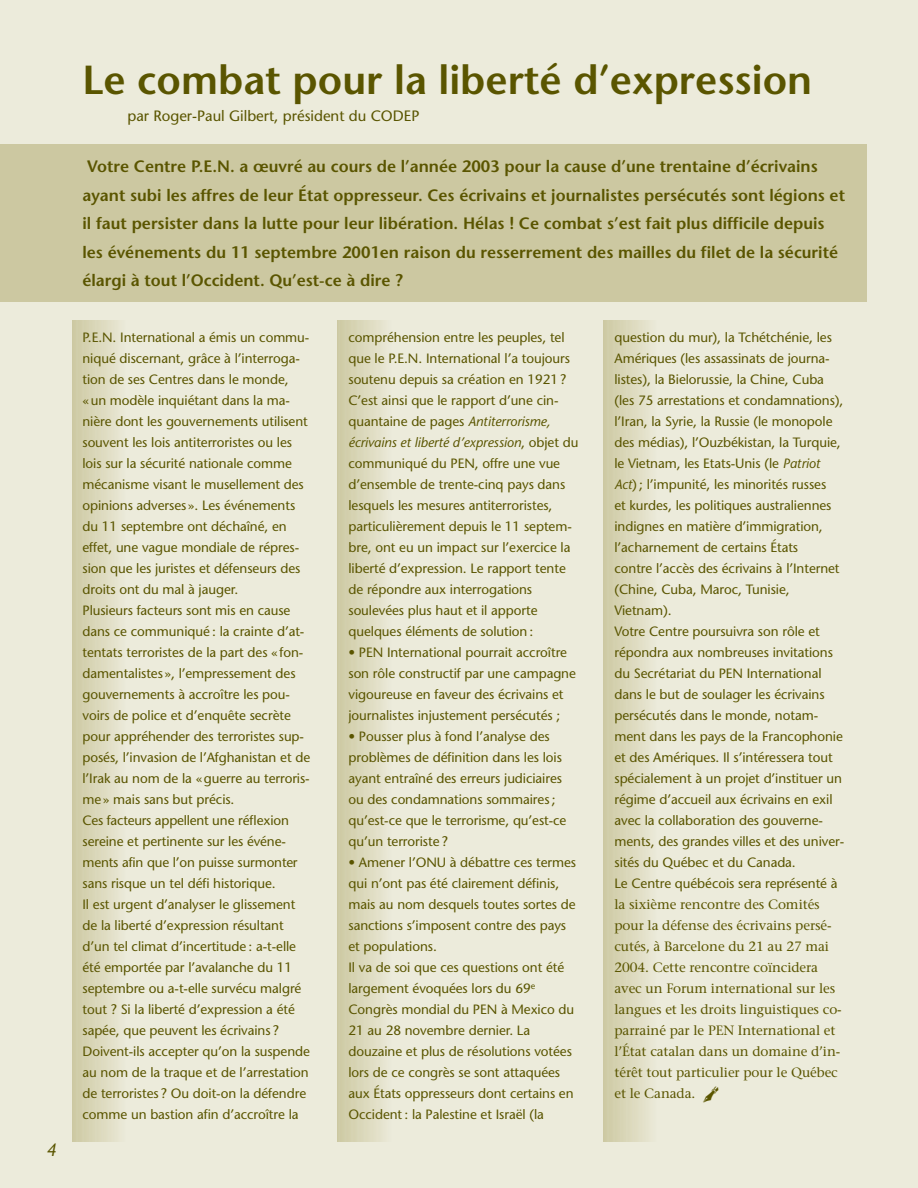
<style>
.page{position:relative;width:918px;height:1188px;background:#ecebdb}
.page>*{position:absolute;margin:0;border:0;box-sizing:border-box;transform-origin:0 0}
.t1{font:600 40.5px "Stone Sans";color:#5a5500}
.t2{font:italic 18px "Stone Sans";color:#5a5500}
.t3{font:600 16.5px/28.5px "Stone Sans";color:#5a5500}
.t4{font:15px "Stone Sans";color:#5a5500}
.t5{font:13.5px/21px "Stone Sans";letter-spacing:-.005em;color:#5a5500}
.t6{font:13.5px/21px "Stone Serif";letter-spacing:-.005em;color:#5a5500}
.s1{font-style:italic}
</style>
<div class="page">
<div style="left:72px;top:321px;width:6px;height:820px;background:#cecaa4"></div>
<div style="left:75px;top:321px;width:6px;height:820px;background:#d0cda8"></div>
<div style="left:80px;top:321px;width:6px;height:820px;background:#d3cfac"></div>
<div style="left:83px;top:321px;width:7px;height:820px;background:#d5d1b0"></div>
<div style="left:88px;top:321px;width:6px;height:820px;background:#d7d4b4"></div>
<div style="left:92px;top:321px;width:6px;height:820px;background:#d9d6b8"></div>
<div style="left:96px;top:321px;width:7px;height:820px;background:#dcd9bc"></div>
<div style="left:100px;top:321px;width:6px;height:820px;background:#dedbc0"></div>
<div style="left:105px;top:321px;width:6px;height:820px;background:#e0dec5"></div>
<div style="left:108px;top:321px;width:7px;height:820px;background:#e3e0c9"></div>
<div style="left:113px;top:321px;width:6px;height:820px;background:#e5e3ce"></div>
<div style="left:117px;top:321px;width:6px;height:820px;background:#e8e6d3"></div>
<div style="left:120px;top:321px;width:6px;height:820px;background:#e9e8d7"></div>
<hr style="left:124px;top:321px;width:2px;height:820px;background:#ecebdb">
<div style="left:338px;top:321px;width:6px;height:820px;background:#cfcba5"></div>
<div style="left:342px;top:321px;width:6px;height:820px;background:#d1cda9"></div>
<div style="left:347px;top:321px;width:6px;height:820px;background:#d3d0ad"></div>
<div style="left:350px;top:321px;width:6px;height:820px;background:#d6d2b1"></div>
<div style="left:355px;top:321px;width:6px;height:820px;background:#d8d5b6"></div>
<div style="left:360px;top:321px;width:6px;height:820px;background:#dad7ba"></div>
<div style="left:364px;top:321px;width:7px;height:820px;background:#dddabf"></div>
<div style="left:369px;top:321px;width:6px;height:820px;background:#e0ddc3"></div>
<div style="left:373px;top:321px;width:6px;height:820px;background:#e2dfc7"></div>
<div style="left:376px;top:321px;width:6px;height:820px;background:#e3e1cb"></div>
<div style="left:380px;top:321px;width:6px;height:820px;background:#e6e4cf"></div>
<div style="left:382px;top:321px;width:6px;height:820px;background:#e8e6d3"></div>
<div style="left:386px;top:321px;width:6px;height:820px;background:#e9e8d7"></div>
<hr style="left:389px;top:321px;width:3px;height:820px;background:#ecebdb">
<div style="left:603px;top:321px;width:6px;height:820px;background:#cecaa4"></div>
<div style="left:606px;top:321px;width:6px;height:820px;background:#d0cda8"></div>
<div style="left:611px;top:321px;width:6px;height:820px;background:#d3cfac"></div>
<div style="left:614px;top:321px;width:7px;height:820px;background:#d5d1b0"></div>
<div style="left:619px;top:321px;width:6px;height:820px;background:#d7d4b4"></div>
<div style="left:623px;top:321px;width:6px;height:820px;background:#d9d6b8"></div>
<div style="left:627px;top:321px;width:7px;height:820px;background:#dcd9bc"></div>
<div style="left:631px;top:321px;width:6px;height:820px;background:#dedbc0"></div>
<div style="left:636px;top:321px;width:6px;height:820px;background:#e0dec5"></div>
<div style="left:639px;top:321px;width:7px;height:820px;background:#e3e0c9"></div>
<div style="left:644px;top:321px;width:6px;height:820px;background:#e5e3ce"></div>
<div style="left:648px;top:321px;width:6px;height:820px;background:#e8e6d3"></div>
<div style="left:651px;top:321px;width:6px;height:820px;background:#e9e8d7"></div>
<hr style="left:655px;top:321px;width:2px;height:820px;background:#ecebdb">
<div style="left:0;top:144px;width:867px;height:157px;background:#ccc8a1"></div>
<h2 class="t2" style="left:46px;top:1143px;width:12px">4</h2>
<h1 class="t1" style="left:82px;top:64px;width:731px">Le combat pour la liberté d’expression</h1>
<p class="t4" style="left:128px;top:110px;width:293px">par Roger-Paul Gilbert, président du CODEP</p>
<p class="t3" style="left:82px;top:154px;width:764px">Votre Centre P.E.N. a œuvré au cours de l’année 2003 pour la cause d’une trentaine d’écrivains ayant subi les affres de leur État oppresseur. Ces écrivains et journalistes persécutés sont légions et il faut persister dans la lutte pour leur libération. Hélas ! Ce combat s’est fait plus difficile depuis les événements du 11 septembre 2001en raison du resserrement des mailles du filet de la sécurité élargi à tout l’Occident. Qu’est-ce à dire ?</p>
<p class="t5" style="left:82px;top:328px;width:229px">P.E.N. International a émis un commu&shy;niqué discernant, grâce à l’interroga&shy;tion de ses Centres dans le monde, «un modèle inquiétant dans la ma&shy;nière dont les gouvernements utilisent souvent les lois antiterroristes ou les lois sur la sécurité nationale comme mécanisme visant le musellement des opinions adverses». Les événements du 11 septembre ont déchaîné, en effet, une vague mondiale de répres&shy;sion que les juristes et défenseurs des droits ont du mal à jauger.<br>Plusieurs facteurs sont mis en cause dans ce communiqué : la crainte d’at&shy;tentats terroristes de la part des «fon&shy;damentalistes», l’empressement des gouvernements à accroître les pou&shy;voirs de police et d’enquête secrète pour appréhender des terroristes sup&shy;posés, l’invasion de l’Afghanistan et de l’Irak au nom de la «guerre au terroris&shy;me» mais sans but précis.<br>Ces facteurs appellent une réflexion sereine et pertinente sur les événe&shy;ments afin que l’on puisse surmonter sans risque un tel défi historique.<br>Il est urgent d’analyser le glissement de la liberté d’expression résultant d’un tel climat d’incertitude : a-t-elle été emportée par l’avalanche du 11 septembre ou a-t-elle survécu malgré tout ? Si la liberté d’expression a été sapée, que peuvent les écrivains ?<br>Doivent-ils accepter qu’on la suspende au nom de la traque et de l’arrestation de terroristes ? Ou doit-on la défendre comme un bastion afin d’accroître la</p>
<p class="t5" style="left:348px;top:328px;width:231px">compréhension entre les peuples, tel que le P.E.N. International l’a toujours soutenu depuis sa création en 1921 ?<br>C’est ainsi que le rapport d’une cin&shy;quantaine de pages <span class="s1">Antiterrorisme, écrivains et liberté d’expression</span>, objet du communiqué du PEN, offre une vue d’ensemble de trente-cinq pays dans lesquels les mesures antiterroristes, particulièrement depuis le 11 septem&shy;bre, ont eu un impact sur l’exercice la liberté d’expression. Le rapport tente de répondre aux interrogations soulevées plus haut et il apporte quelques éléments de solution :</p>
<p class="t5" style="left:349px;top:643px;width:229px">• PEN International pourrait accroître son rôle constructif par une campagne vigoureuse en faveur des écrivains et journalistes injustement persécutés ;</p>
<p class="t5" style="left:349px;top:727px;width:219px">• Pousser plus à fond l’analyse des problèmes de définition dans les lois ayant entraîné des erreurs judiciaires ou des condamnations sommaires ; qu’est-ce que le terrorisme, qu’est-ce qu’un terroriste ?</p>
<p class="t5" style="left:348px;top:853px;width:229px">• Amener l’ONU à débattre ces termes qui n’ont pas été clairement définis, mais au nom desquels toutes sortes de sanctions s’imposent contre des pays et populations.<br>Il va de soi que ces questions ont été largement évoquées lors du 69<sup>e </sup>Congrès mondial du PEN à Mexico du 21 au 28 novembre dernier. La douzaine et plus de résolutions votées lors de ce congrès se sont attaquées aux États oppresseurs dont certains en Occident : la Palestine et Israël (la</p>
<p class="t5" style="left:614px;top:328px;width:231px">question du mur), la Tchétchénie, les Amériques (les assassinats de journa&shy;listes), la Bielorussie, la Chine, Cuba (les 75 arrestations et condamnations), l’Iran, la Syrie, la Russie (le monopole des médias), l’Ouzbékistan, la Turquie, le Vietnam, les Etats-Unis (le <span class="s1">Patriot Act</span>) ; l’impunité, les minorités russes<br>et kurdes, les politiques australiennes indignes en matière d’immigration, l’acharnement de certains États<br>contre l’accès des écrivains à l’Internet (Chine, Cuba, Maroc, Tunisie, Vietnam).<br>Votre Centre poursuivra son rôle et répondra aux nombreuses invitations du Secrétariat du PEN International dans le but de soulager les écrivains persécutés dans le monde, notam&shy;ment dans les pays de la Francophonie et des Amériques. Il s’intéressera tout spécialement à un projet d’instituer un régime d’accueil aux écrivains en exil avec la collaboration des gouverne&shy;ments, des grandes villes et des univer&shy;sités du Québec et du Canada.<br>Le Centre québécois sera représenté à</p>
<p class="t6" style="left:615px;top:895px;width:229px">la sixième rencontre des Comités pour la défense des écrivains persé&shy;cutés, à Barcelone du 21 au 27 mai 2004. Cette rencontre coïncidera avec un Forum international sur les langues et les droits linguistiques co&shy;parrainé par le PEN International et l’État catalan dans un domaine d’in&shy;térêt tout particulier pour le Québec et le Canada. ✒</p>
</div>
